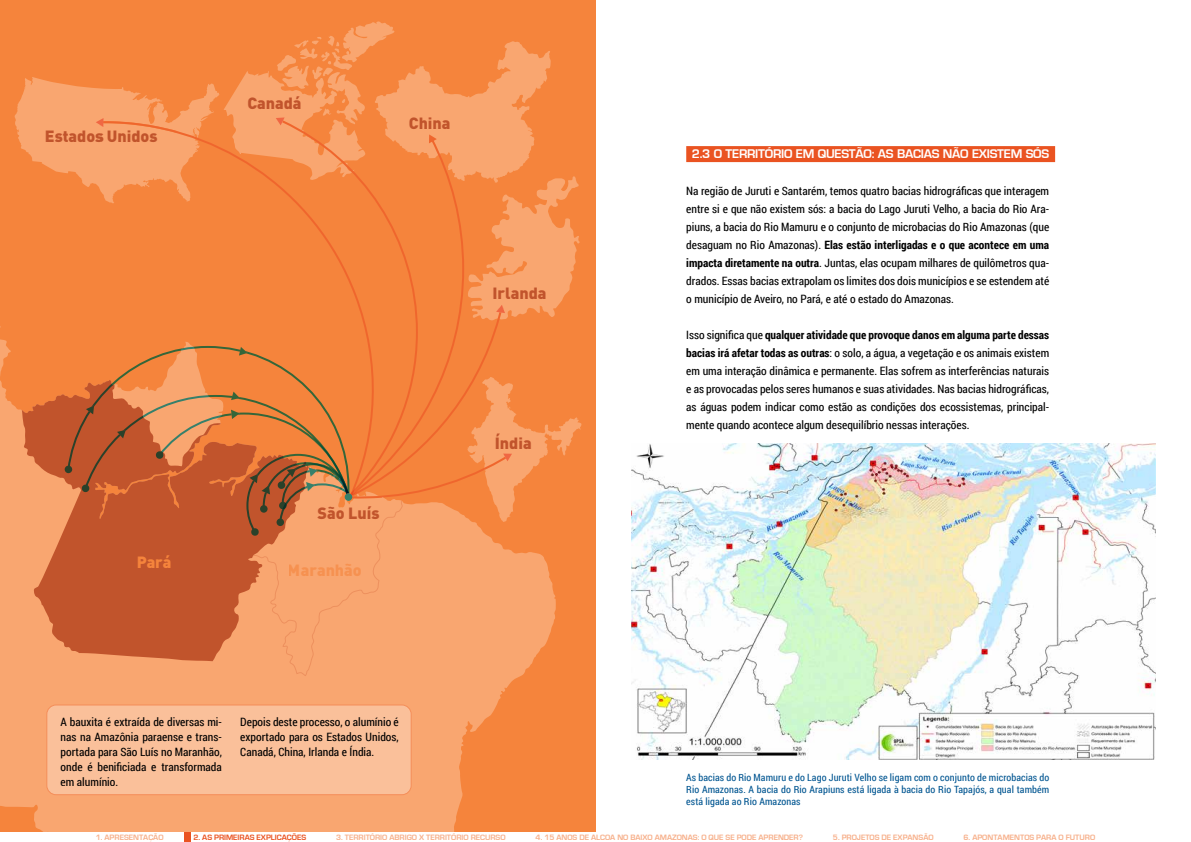
<style>
.page{position:relative;width:1191px;height:842px;background:#fff}
.page>*{position:absolute;margin:0;border:0;box-sizing:border-box;transform-origin:0 0}
.t1{font:900 16.1px "DIN";color:#c1542c}
.t2{font:900 16.1px "DIN";color:#f5843c}
.t3{font:700 13px "Eurostile";letter-spacing:-.02em;color:#fff}
.t4{font:11.5px/18px "Roboto Condensed";color:#000;text-align:justify}
.t5{font:10px/12px "Roboto Condensed";letter-spacing:.01em;color:#005591;text-align:justify}
.t6{font:700 8px "Eurostile";color:#f7b08b}
.t7{font:700 8px "Eurostile";color:#ea5321}
.s1{font-weight:700}
</style>
<div class="page">
<div style="left:0;top:0;width:595px;height:842px;background:#f5843c"></div>
<svg style="left:0;top:326px;width:520px;height:506px;fill:#f9a670"></svg>
<svg style="left:15px;top:21px;width:566px;height:655px"></svg>
<div style="left:47px;top:705px;width:364px;height:90px;background:#fac09a;border-radius:9px"></div>
<div style="left:46px;top:704px;width:366px;height:91px;border:1px solid #ea5321;border-radius:9px"></div>
<div style="left:686px;top:146px;width:369px;height:16px;background:#ea5321"></div>
<img style="left:631px;top:443px;width:524px;height:316px">
<div style="left:0;top:832px;width:1191px;height:10px;background:#fff"></div>
<div style="left:184px;top:832px;width:7px;height:10px;background:#ea5321"></div>
<h1 class="t1" style="left:45px;top:126px;width:114px">Estados Unidos</h1>
<h1 class="t1" style="left:247px;top:92px;width:56px">Canadá</h1>
<h1 class="t1" style="left:409px;top:112px;width:43px">China</h1>
<h1 class="t2" style="left:137px;top:552px;width:36px">Pará</h1>
<h1 class="t1" style="left:317px;top:502px;width:63px">São Luís</h1>
<h1 class="t2" style="left:288px;top:560px;width:75px">Maranhão</h1>
<p class="t4" style="left:61px;top:714px;width:163px;line-height:15px">A bauxita é extraída de diversas mi&shy;nas na Amazônia paraense e trans&shy;portada para São Luís no Maranhão, onde é benificiada e transformada em alumínio.</p>
<p class="t4" style="left:240px;top:714px;width:160px;line-height:15px">Depois deste processo, o alumínio é exportado para os Estados Unidos, Canadá, China, Irlanda e Índia.</p>
<h1 class="t1" style="left:492px;top:282px;width:55px">Irlanda</h1>
<h1 class="t1" style="left:495px;top:433px;width:38px">Índia</h1>
<p class="t3" style="left:692px;top:147px;width:359px">2.3 O TERRITÓRIO EM QUESTÃO: AS BACIAS NÃO EXISTEM SÓS</p>
<p class="t4" style="left:686px;top:182px;width:364px">Na região de Juruti e Santarém, temos quatro bacias hidrográficas que interagem entre si e que não existem sós: a bacia do Lago Juruti Velho, a bacia do Rio Ara&shy;piuns, a bacia do Rio Mamuru e o conjunto de microbacias do Rio Amazonas (que desaguam no Rio Amazonas). <span class="s1">Elas estão interligadas e o que acontece em uma impacta diretamente na outra</span>. Juntas, elas ocupam milhares de quilômetros qua&shy;drados. Essas bacias extrapolam os limites dos dois municípios e se estendem até o município de Aveiro, no Pará, e até o estado do Amazonas.</p>
<p class="t4" style="left:686px;top:326px;width:364px">Isso significa que <span class="s1">qualquer atividade que provoque danos em alguma parte dessas bacias irá afetar todas as outras</span>: o solo, a água, a vegetação e os animais existem em uma interação dinâmica e permanente. Elas sofrem as interferências naturais e as provocadas pelos seres humanos e suas atividades. Nas bacias hidrográficas, as águas podem indicar como estão as condições dos ecossistemas, principal&shy;mente quando acontece algum desequilíbrio nessas interações.</p>
<p class="t5" style="left:686px;top:771px;width:364px">As bacias do Rio Mamuru e do Lago Juruti Velho se ligam com o conjunto de microbacias do Rio Amazonas. A bacia do Rio Arapiuns está ligada à bacia do Rio Tapajós, a qual também está ligada ao Rio Amazonas</p>
<p class="t6" style="left:96px;top:833px;width:69px">1. APRESENTAÇÃO</p>
<p class="t7" style="left:193px;top:833px;width:114px">2. AS PRIMEIRAS EXPLICAÇÕES</p>
<p class="t6" style="left:336px;top:833px;width:171px">3. TERRITÓRIO ABRIGO X TERRITÓRIO RECURSO</p>
<p class="t6" style="left:535px;top:833px;width:269px">4. 15 ANOS DE ALCOA NO BAIXO AMAZONAS: O QUE SE PODE APRENDER?</p>
<p class="t6" style="left:833px;top:833px;width:102px">5. PROJETOS DE EXPANSÃO</p>
<p class="t6" style="left:963px;top:833px;width:133px">6. APONTAMENTOS PARA O FUTURO</p>
</div>
